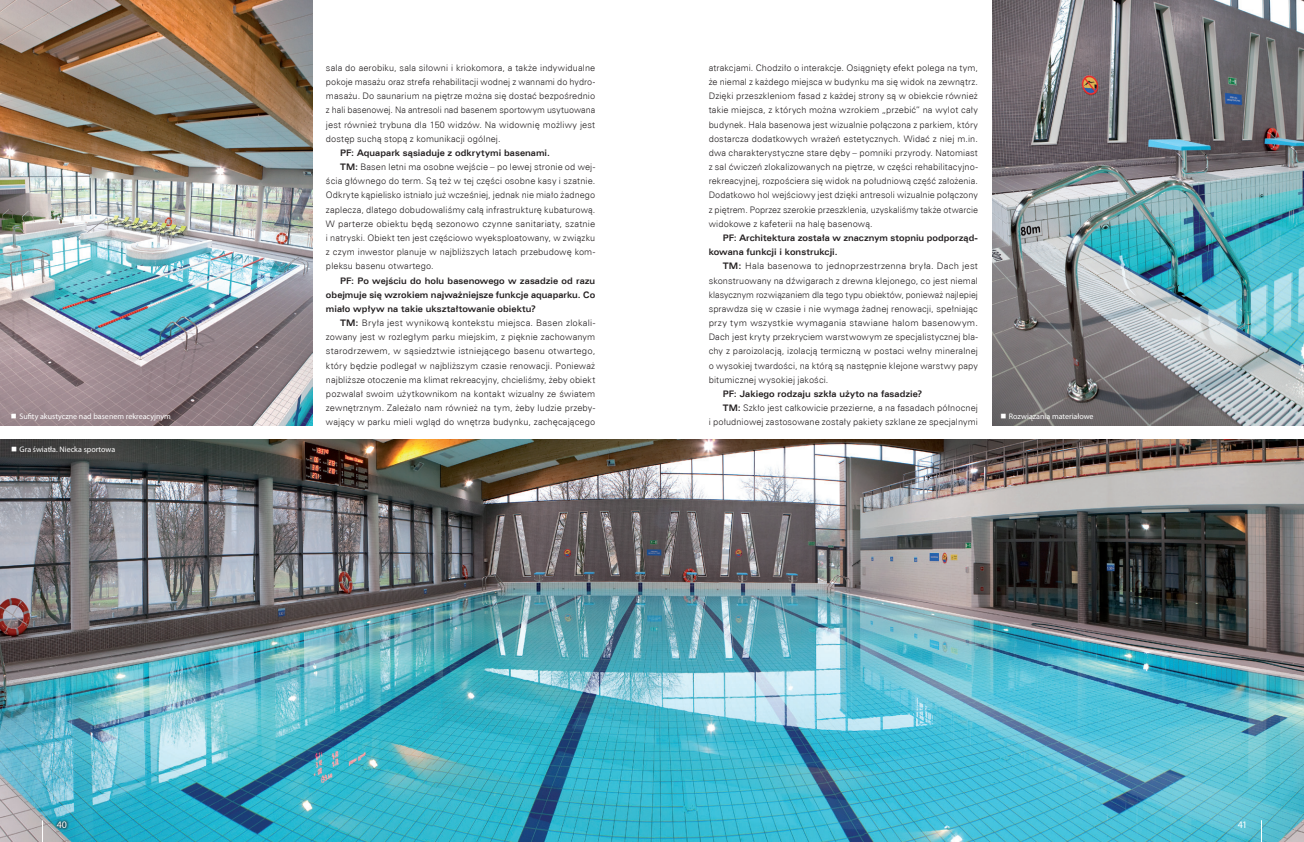
<style>
.page{position:relative;width:1304px;height:842px;background:#fff}
.page>*{position:absolute;margin:0;border:0;box-sizing:border-box;transform-origin:0 0}
.t1{font:10px "Myriad Pro";color:#fff}
.TEKST_GLOWNY{font:9px/14.2px "Zurich Lt EU";letter-spacing:.015em;color:#231f20;text-align:justify}
.TEKST_GLOWNY-2{font:700 9px/14.2px "Zurich Ex EU";letter-spacing:.005em;color:#231f20;text-align:justify;scale:.85 1}
.FOTO_opis_na_foto{font:8px "Myriad Pro";color:#fff}
.s1{font-family:"Zurich Ex EU";font-weight:700}
</style>
<div class="page">
<img style="left:0;top:0;width:313px;height:425px">
<img style="left:0;top:440px;width:1304px;height:402px">
<img style="left:992px;top:0;width:312px;height:425px">
<svg style="left:1261px;top:820px;width:1px;height:22px"></svg>
<div style="left:53px;top:818px;width:16px;height:12px;background:#231f20;opacity:.75"></div>
<svg style="left:42px;top:820px;width:1px;height:22px"></svg>
<svg style="left:12px;top:414px;width:4px;height:4px"></svg>
<svg style="left:1001px;top:414px;width:5px;height:5px"></svg>
<svg style="left:12px;top:447px;width:4px;height:5px"></svg>
<p class="TEKST_GLOWNY" style="left:709px;top:60px;width:271px">atrakcjami. Chodziło o interakcje. Osiągnięty efekt polega na tym, że niemal z każdego miejsca w budynku ma się widok na zewnątrz.<br>Dzięki przeszkleniom fasad z każdej strony są w obiekcie również takie miejsca, z których można wzrokiem „przebić” na wylot cały budynek. Hala basenowa jest wizualnie połączona z parkiem, który dostarcza dodatkowych wrażeń estetycznych. Widać z niej m.in. dwa charakterystyczne stare dęby – pomniki przyrody. Natomiast z sal ćwiczeń zlokalizowanych na piętrze, w części rehabilitacyjno&shy;rekreacyjnej, rozpościera się widok na południową część założenia.<br>Dodatkowo hol wejściowy jest dzięki antresoli wizualnie połączony z piętrem. Poprzez szerokie przeszklenia, uzyskaliśmy także otwarcie widokowe z kafeterii na halę basenową.</p>
<p class="TEKST_GLOWNY-2" style="left:709px;top:231px;width:318px;text-indent:14px">PF: Architektura została w znacznym stopniu podporząd&shy;kowana funkcji i konstrukcji.</p>
<p class="TEKST_GLOWNY" style="left:709px;top:259px;width:271px;text-indent:14px"><span class="s1">TM:</span> Hala basenowa to jednoprzestrzenna bryła. Dach jest skonstruowany na dźwigarach z drewna klejonego, co jest niemal klasycznym rozwiązaniem dla tego typu obiektów, ponieważ najlepiej sprawdza się w czasie i nie wymaga żadnej renowacji, spełniając przy tym wszystkie wymagania stawiane halom basenowym.<br>Dach jest kryty przekryciem warstwowym ze specjalistycznej bla&shy;chy z paroizolacją, izolacją termiczną w postaci wełny mineralnej o wysokiej twardości, na którą są następnie klejone warstwy papy bitumicznej wysokiej jakości.</p>
<p class="TEKST_GLOWNY-2" style="left:723px;top:387px;width:236px">PF: Jakiego rodzaju szkła użyto na fasadzie?</p>
<p class="TEKST_GLOWNY" style="left:709px;top:401px;width:271px;text-align:right"><span class="s1">TM:</span> Szkło jest całkowicie przezierne, a na fasadach północnej<br>i południowej zastosowane zostały pakiety szklane ze specjalnymi</p>
<p class="TEKST_GLOWNY" style="left:326px;top:60px;width:271px">sala do aerobiku, sala siłowni i kriokomora, a także indywidualne pokoje masażu oraz strefa rehabilitacji wodnej z wannami do hydro&shy;masażu. Do saunarium na piętrze można się dostać bezpośrednio z hali basenowej. Na antresoli nad basenem sportowym usytuowana jest również trybuna dla 150 widzów. Na widownię możliwy jest dostęp suchą stopą z komunikacji ogólnej.</p>
<p class="TEKST_GLOWNY-2" style="left:340px;top:146px;width:248px">PF: Aquapark sąsiaduje z odkrytymi basenami.</p>
<p class="TEKST_GLOWNY" style="left:326px;top:160px;width:271px;text-indent:14px"><span class="s1">TM:</span> Basen letni ma osobne wejście – po lewej stronie od wej&shy;ścia głównego do term. Są też w tej części osobne kasy i szatnie.<br>Odkryte kąpielisko istniało już wcześniej, jednak nie miało żadnego zaplecza, dlatego dobudowaliśmy całą infrastrukturę kubaturową.<br>W parterze obiektu będą sezonowo czynne sanitariaty, szatnie i natryski. Obiekt ten jest częściowo wyeksploatowany, w związku z czym inwestor planuje w najbliższych latach przebudowę kom&shy;pleksu basenu otwartego.</p>
<p class="TEKST_GLOWNY-2" style="left:326px;top:273px;width:318px;text-indent:14px">PF: Po wejściu do holu basenowego w zasadzie od razu obejmuje się wzrokiem najważniejsze funkcje aquaparku. Co miało wpływ na takie ukształtowanie obiektu?</p>
<p class="TEKST_GLOWNY" style="left:326px;top:316px;width:271px;text-indent:14px"><span class="s1">TM:</span> Bryła jest wynikową kontekstu miejsca. Basen zlokali&shy;zowany jest w rozległym parku miejskim, z pięknie zachowanym starodrzewem, w sąsiedztwie istniejącego basenu otwartego, który będzie podlegał w najbliższym czasie renowacji. Ponieważ najbliższe otoczenie ma klimat rekreacyjny, chcieliśmy, żeby obiekt pozwalał swoim użytkownikom na kontakt wizualny ze światem zewnętrznym. Zależało nam również na tym, żeby ludzie przeby&shy;wający w parku mieli wgląd do wnętrza budynku, zachęcającego</p>
<p class="FOTO_opis_na_foto" style="left:19px;top:411px;width:153px">Sufity akustyczne nad basenem rekreacyjnym</p>
<p class="FOTO_opis_na_foto" style="left:1009px;top:412px;width:86px">Rozwiązania materiałowe</p>
<p class="FOTO_opis_na_foto" style="left:20px;top:445px;width:97px">Gra światła. Niecka sportowa</p>
<p class="t1" style="left:57px;top:818px;width:12px">40</p>
<p class="t1" style="left:1238px;top:818px;width:11px">41</p>
</div>
